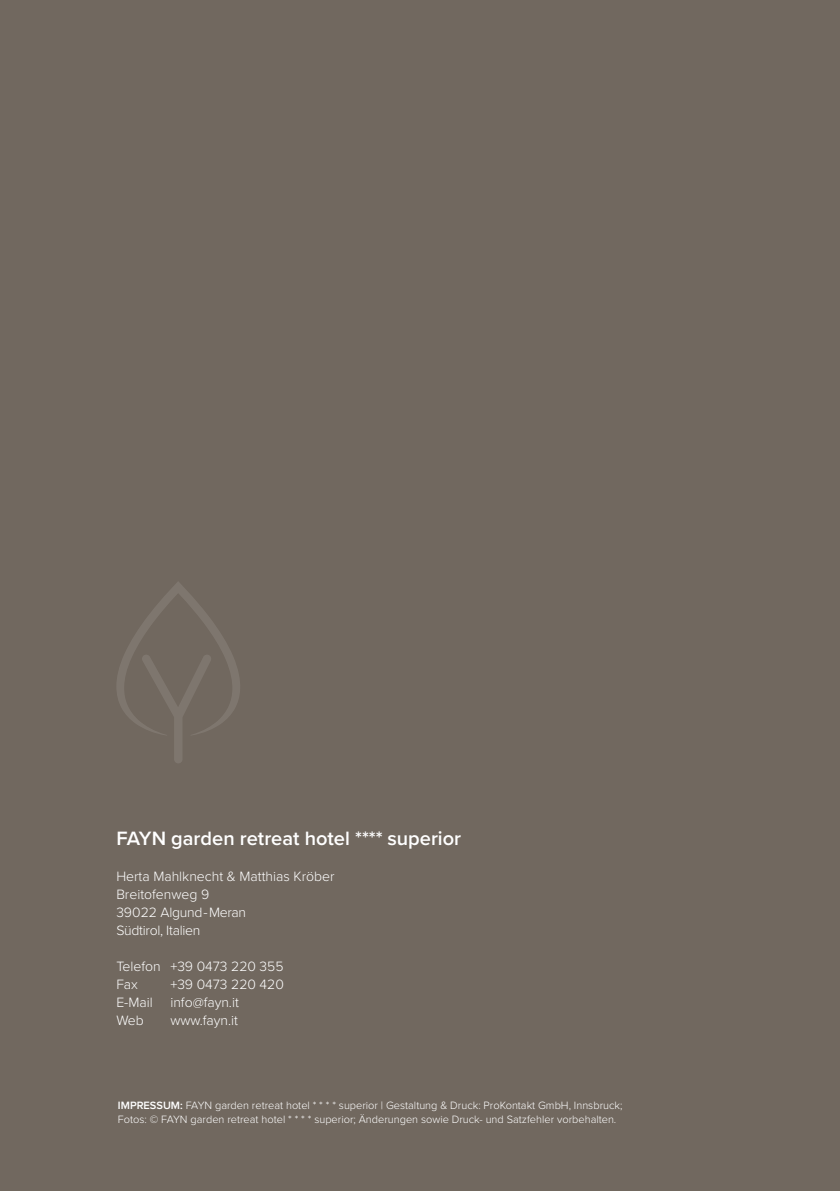
<style>
.page{position:relative;width:840px;height:1191px;background:#fff}
.page>*{position:absolute;margin:0;border:0;box-sizing:border-box;transform-origin:0 0}
.t1{font:600 20px "Proxima Nova";color:#fff}
.t2{font:300 14px/18px "Proxima Nova";color:#fff}
.t3{font:300 11px/14px "Proxima Nova";color:#fff}
.s1{font-weight:600}
</style>
<div class="page">
<div style="left:0;top:0;width:839px;height:1191px;background:#71685f"></div>
<svg style="left:117px;top:582px;width:123px;height:181px"></svg>
<h1 class="t1" style="left:116px;top:823px;width:346px">FAYN garden retreat hotel **** superior</h1>
<p class="t2" style="left:116px;top:867px;width:219px">Herta Mahlknecht &amp; Matthias Kröber<br>Breitofenweg 9<br>39022 Algund - Meran<br>Südtirol, Italien</p>
<p class="t2" style="left:116px;top:957px;width:169px">Telefon +39 0473 220 355<br>Fax</p>
<p class="t2" style="left:170px;top:975px;width:115px">+39 0473 220 420</p>
<p class="t2" style="left:116px;top:993px;width:38px">E-Mail</p>
<p class="t2" style="left:170px;top:993px;width:70px">info@fayn.it</p>
<p class="t2" style="left:116px;top:1011px;width:29px">Web</p>
<p class="t2" style="left:170px;top:1011px;width:69px">www.fayn.it</p>
<p class="t3" style="left:118px;top:1097px;width:506px"><span class="s1">IMPRESSUM:</span> FAYN garden retreat hotel * * * * superior | Gestaltung &amp; Druck: ProKontakt GmbH, Innsbruck;<br>Fotos: © FAYN garden retreat hotel * * * * superior; Änderungen sowie Druck- und Satzfehler vorbehalten.</p>
</div>
